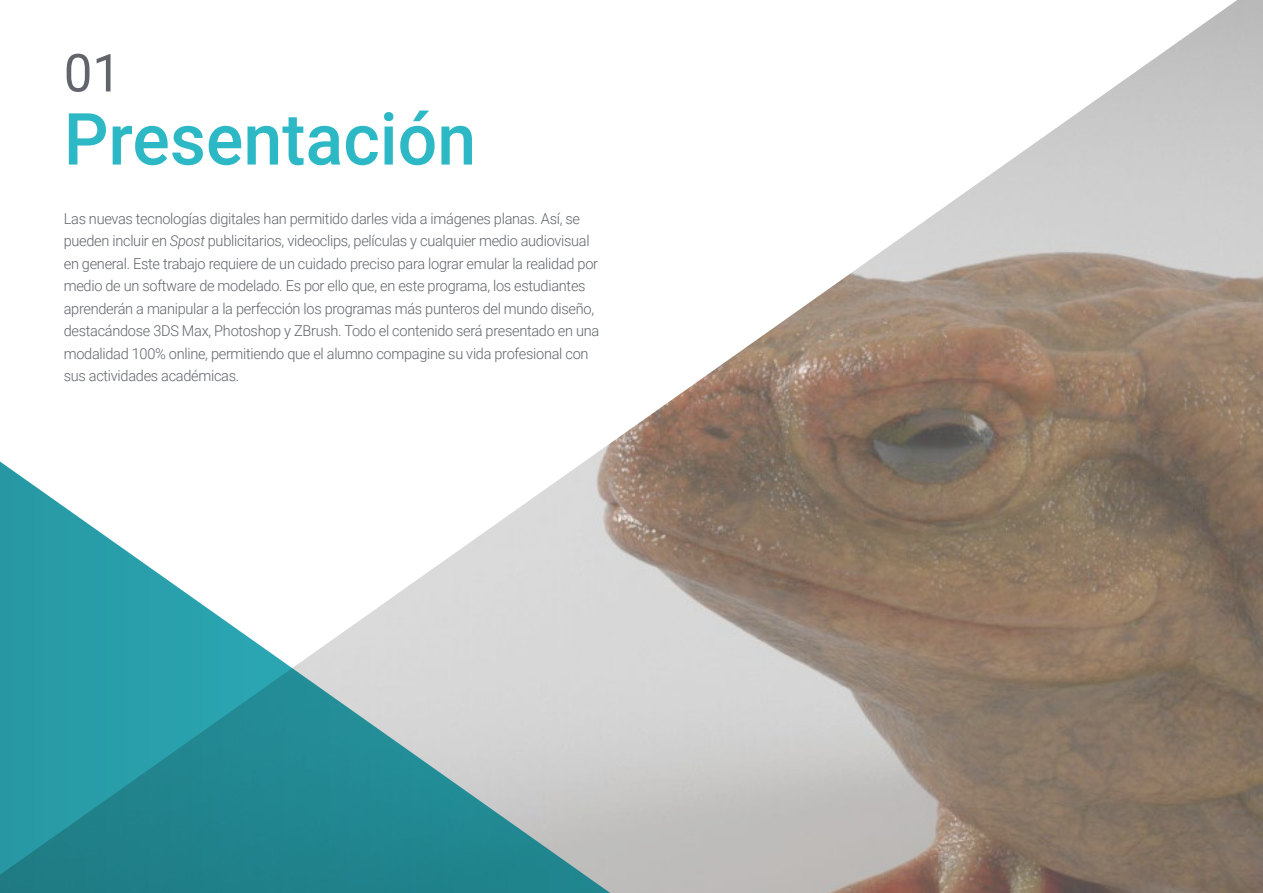
<style>
.page{position:relative;width:1263px;height:893px;background:#fff}
.page>*{position:absolute;margin:0;border:0;box-sizing:border-box;transform-origin:0 0}
.t1{font:500 72px "Roboto";color:#2db8c5}
.t2{font:52.5px "Roboto";color:#61646a}
.t3{font:300 15px/22.5px "Roboto";letter-spacing:-.02em;color:#61646a}
.s1{font-style:italic}
</style>
<div class="page">
<img style="left:607px;top:0;width:656px;height:893px">
<svg style="left:0;top:446px;width:640px;height:447px"></svg>
<h2 class="t2" style="left:64px;top:36px;width:59px">01</h2>
<h1 class="t1" style="left:64px;top:89px;width:414px">Presentación</h1>
<p class="t3" style="left:64px;top:207px;width:537px">Las nuevas tecnologías digitales han permitido darles vida a imágenes planas. Así, se pueden incluir en <span class="s1">Spost</span> publicitarios, videoclips, películas y cualquier medio audiovisual en general. Este trabajo requiere de un cuidado preciso para lograr emular la realidad por medio de un software de modelado. Es por ello que, en este programa, los estudiantes aprenderán a manipular a la perfección los programas más punteros del mundo diseño, destacándose 3DS Max, Photoshop y ZBrush. Todo el contenido será presentado en una modalidad 100% online, permitiendo que el alumno compagine su vida profesional con sus actividades académicas.</p>
</div>
